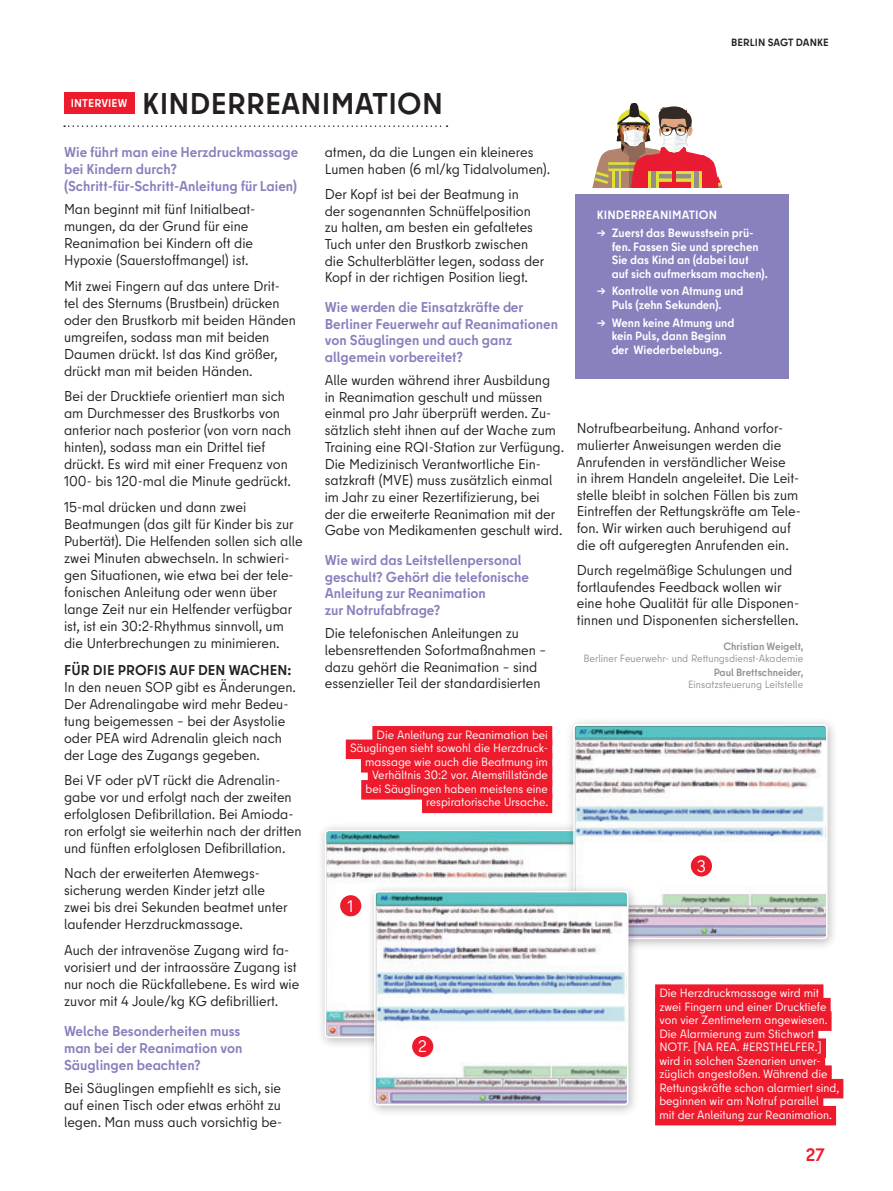
<style>
.page{position:relative;width:893px;height:1191px;background:#fff}
.page>*{position:absolute;margin:0;border:0;box-sizing:border-box;transform-origin:0 0}
.HEAD_20pt{font:700 30px "Berlin Type";letter-spacing:.01em;color:#231f20}
.t1{font:700 18px "Berlin Type";color:#ee1b2d}
.t2{font:16.65px "Berlin Type";color:#fff}
.Fließtext_Flattersat{font:14.25px/17px "Berlin Type";color:#231f20}
.Zwischenhead_lila{font:700 14.25px/16.6px "Berlin Type";color:#8781bd}
.BU_hinterlegt_rot{font:12px "Berlin Type";color:#fff}
.Info_Text2{font:700 12px/13.5px "Berlin Type";color:#fff;text-align:center}
.Dachzeile{font:700 11.4px "Berlin Type";letter-spacing:.01em;color:#fff}
.Autor_In{font:10.5px/12.1px "Berlin Type";color:#939598;text-align:right}
.t3{font:700 10.5px "Berlin Type";letter-spacing:.01em;color:#231f20}
.s1{font-weight:700}
</style>
<div class="page">
<svg style="left:592px;top:103px;width:131px;height:85px"></svg>
<div style="left:64px;top:92px;width:71px;height:22px;background:#ee1b2d"></div>
<div style="left:317px;top:822px;width:273px;height:227px;background:#f4f4f4"></div>
<img style="left:328px;top:832px;width:237px;height:203px">
<div style="left:325px;top:829px;width:254px;height:209px;border:2px solid #fff;border-radius:3px"></div>
<div style="left:565px;top:716px;width:274px;height:234px;background:#231f20;opacity:.3"></div>
<img style="left:576px;top:727px;width:248px;height:209px">
<div style="left:573px;top:724px;width:254px;height:215px;border:2px solid #fff;border-radius:3px"></div>
<div style="left:366px;top:883px;width:273px;height:233px;background:#231f20;opacity:.3"></div>
<img style="left:377px;top:894px;width:248px;height:208px">
<div style="left:374px;top:891px;width:254px;height:214px;border:2px solid #fff;border-radius:3px"></div>
<div style="left:372px;top:726px;width:180px;height:19px;background:#ee1b2d"></div>
<div style="left:346px;top:739px;width:206px;height:20px;background:#ee1b2d"></div>
<div style="left:361px;top:753px;width:191px;height:19px;background:#ee1b2d"></div>
<div style="left:368px;top:766px;width:184px;height:20px;background:#ee1b2d"></div>
<div style="left:361px;top:780px;width:191px;height:19px;background:#ee1b2d"></div>
<div style="left:422px;top:793px;width:130px;height:20px;background:#ee1b2d"></div>
<div style="left:655px;top:984px;width:168px;height:20px;background:#ee1b2d"></div>
<div style="left:655px;top:998px;width:176px;height:19px;background:#ee1b2d"></div>
<div style="left:655px;top:1011px;width:177px;height:20px;background:#ee1b2d"></div>
<div style="left:655px;top:1025px;width:163px;height:19px;background:#ee1b2d"></div>
<div style="left:655px;top:1038px;width:171px;height:20px;background:#ee1b2d"></div>
<div style="left:655px;top:1052px;width:170px;height:19px;background:#ee1b2d"></div>
<div style="left:655px;top:1065px;width:177px;height:20px;background:#ee1b2d"></div>
<div style="left:655px;top:1079px;width:188px;height:19px;background:#ee1b2d"></div>
<div style="left:655px;top:1092px;width:168px;height:20px;background:#ee1b2d"></div>
<div style="left:655px;top:1106px;width:181px;height:19px;background:#ee1b2d"></div>
<div style="left:340px;top:895px;width:21px;height:21px;background:#ee1b2d;border-radius:50%"></div>
<div style="left:412px;top:1036px;width:21px;height:21px;background:#ee1b2d;border-radius:50%"></div>
<div style="left:691px;top:855px;width:21px;height:21px;background:#ee1b2d;border-radius:50%"></div>
<svg style="left:64px;top:125px;width:383px;height:2px"></svg>
<div style="left:575px;top:194px;width:214px;height:185px;background:#8781bd"></div>
<p class="t3" style="left:731px;top:35px;width:99px">BERLIN SAGT DANKE</p>
<h1 class="Dachzeile" style="left:71px;top:96px;width:58px">INTERVIEW</h1>
<h2 class="HEAD_20pt" style="left:142px;top:84px;width:302px">KINDERREANIMATION</h2>
<h3 class="Zwischenhead_lila" style="left:64px;top:144px;width:236px">Wie führt man eine Herzdruckmassage bei Kindern durch? (Schritt-für-Schritt-Anleitung für Laien)</h3>
<p class="Fließtext_Flattersat" style="left:64px;top:201px;width:193px">Man beginnt mit fünf Initialbeat&shy;mungen, da der Grund für eine<br>Reanimation bei Kindern oft die<br>Hypoxie (Sauerstoffmangel) ist.</p>
<p class="Fließtext_Flattersat" style="left:64px;top:277px;width:233px">Mit zwei Fingern auf das untere Drit&shy;tel des Sternums (Brustbein) drücken oder den Brustkorb mit beiden Händen umgreifen, sodass man mit beiden Daumen drückt. Ist das Kind größer, drückt man mit beiden Händen.</p>
<p class="Fließtext_Flattersat" style="left:64px;top:388px;width:229px">Bei der Drucktiefe orientiert man sich am Durchmesser des Brustkorbs von anterior nach posterior (von vorn nach hinten), sodass man ein Drittel tief drückt. Es wird mit einer Frequenz von 100- bis 120-mal die Minute gedrückt.</p>
<p class="Fließtext_Flattersat" style="left:64px;top:498px;width:240px">15-mal drücken und dann zwei Beatmungen (das gilt für Kinder bis zur Pubertät). Die Helfenden sollen sich alle zwei Minuten abwechseln. In schwieri&shy;gen Situationen, wie etwa bei der tele&shy;fonischen Anleitung oder wenn über lange Zeit nur ein Helfender verfügbar ist, ist ein 30:2-Rhythmus sinnvoll, um die Unterbrechungen zu minimieren.</p>
<p class="Fließtext_Flattersat" style="left:64px;top:661px;width:233px"><span class="s1">FÜR DIE PROFIS AUF DEN WACHEN:<br></span>In den neuen SOP gibt es Änderungen.<br>Der Adrenalingabe wird mehr Bedeu&shy;tung beigemessen – bei der Asystolie oder PEA wird Adrenalin gleich nach der Lage des Zugangs gegeben.</p>
<p class="Fließtext_Flattersat" style="left:64px;top:771px;width:239px">Bei VF oder pVT rückt die Adrenalin&shy;gabe vor und erfolgt nach der zweiten erfolglosen Defibrillation. Bei Amioda&shy;ron erfolgt sie weiterhin nach der dritten und fünften erfolglosen Defibrillation.</p>
<p class="Fließtext_Flattersat" style="left:64px;top:865px;width:225px">Nach der erweiterten Atemwegs&shy;sicherung werden Kinder jetzt alle zwei bis drei Sekunden beatmet unter laufender Herzdruckmassage.</p>
<p class="Fließtext_Flattersat" style="left:64px;top:941px;width:237px">Auch der intravenöse Zugang wird fa&shy;vorisiert und der intraossäre Zugang ist nur noch die Rückfallebene. Es wird wie zuvor mit 4 Joule/kg KG defibrilliert.</p>
<h3 class="Zwischenhead_lila" style="left:64px;top:1022px;width:180px">Welche Besonderheiten muss man bei der Reanimation von<br>Säuglingen beachten?</h3>
<p class="Fließtext_Flattersat" style="left:64px;top:1079px;width:220px;text-align:justify">Bei Säuglingen empfiehlt es sich, sie auf einen Tisch oder etwas erhöht zu legen. Man muss auch vorsichtig be-</p>
<p class="Fließtext_Flattersat" style="left:325px;top:144px;width:227px">atmen, da die Lungen ein kleineres<br>Lumen haben (6 ml/kg Tidalvolumen).</p>
<p class="Fließtext_Flattersat" style="left:325px;top:186px;width:221px">Der Kopf ist bei der Beatmung in<br>der sogenannten Schnüffelposition zu halten, am besten ein gefaltetes Tuch unter den Brustkorb zwischen die Schulterblätter legen, sodass der Kopf in der richtigen Position liegt.</p>
<h3 class="Zwischenhead_lila" style="left:325px;top:299px;width:235px">Wie werden die Einsatzkräfte der<br>Berliner Feuerwehr auf Reanimationen von Säuglingen und auch ganz allgemein vorbereitet?</h3>
<p class="Fließtext_Flattersat" style="left:325px;top:372px;width:241px">Alle wurden während ihrer Ausbildung<br>in Reanimation geschult und müssen einmal pro Jahr überprüft werden. Zu&shy;sätzlich steht ihnen auf der Wache zum Training eine RQI-Station zur Verfügung.<br>Die Medizinisch Verantwortliche Ein&shy;satzkraft (MVE) muss zusätzlich einmal im Jahr zu einer Rezertifizierung, bei<br>der die erweiterte Reanimation mit der Gabe von Medikamenten geschult wird.</p>
<h3 class="Zwischenhead_lila" style="left:325px;top:551px;width:206px">Wie wird das Leitstellenpersonal geschult? Gehört die telefonische<br>Anleitung zur Reanimation<br>zur Notrufabfrage?</h3>
<p class="Fließtext_Flattersat" style="left:325px;top:625px;width:223px">Die telefonischen Anleitungen zu lebensrettenden Sofortmaßnahmen – dazu gehört die Reanimation – sind essenzieller Teil der standardisierten</p>
<p class="BU_hinterlegt_rot" style="left:377px;top:727px;width:173px">Die Anleitung zur Reanimation bei</p>
<p class="BU_hinterlegt_rot" style="left:350px;top:740px;width:199px">Säuglingen sieht sowohl die Herzdruck-</p>
<p class="BU_hinterlegt_rot" style="left:365px;top:754px;width:184px">massage wie auch die Beatmung im</p>
<p class="BU_hinterlegt_rot" style="left:372px;top:767px;width:177px">Verhältnis 30:2 vor. Atemstillstände</p>
<p class="BU_hinterlegt_rot" style="left:365px;top:781px;width:184px">bei Säuglingen haben meistens eine</p>
<p class="BU_hinterlegt_rot" style="left:426px;top:794px;width:124px">respiratorische Ursache.</p>
<p class="t2" style="left:347px;top:895px;width:7px">1</p>
<p class="t2" style="left:418px;top:1036px;width:10px">2</p>
<p class="Info_Text2" style="left:597px;top:208px;width:122px">KINDERREANIMATION</p>
<p class="Info_Text2" style="left:612px;top:226px;width:158px;text-align:left;text-indent:-15px">→ Zuerst das Bewusstsein prü&shy;fen. Fassen Sie und sprechen<br>Sie das Kind an (dabei laut auf sich aufmerksam machen).</p>
<p class="Info_Text2" style="left:597px;top:285px;width:148px">→ Kontrolle von Atmung und<br>Puls (zehn Sekunden).</p>
<p class="Info_Text2" style="left:597px;top:316px;width:139px">→ Wenn keine Atmung und kein Puls, dann Beginn<br>der Wiederbelebung.</p>
<p class="Fließtext_Flattersat" style="left:577px;top:420px;width:225px">Notrufbearbeitung. Anhand vorfor&shy;mulierter Anweisungen werden die Anrufenden in verständlicher Weise<br>in ihrem Handeln angeleitet. Die Leit&shy;stelle bleibt in solchen Fällen bis zum Eintreffen der Rettungskräfte am Tele&shy;fon. Wir wirken auch beruhigend auf die oft aufgeregten Anrufenden ein.</p>
<p class="Fließtext_Flattersat" style="left:577px;top:561px;width:224px">Durch regelmäßige Schulungen und fortlaufendes Feedback wollen wir eine hohe Qualität für alle Disponen&shy;tinnen und Disponenten sicherstellen.</p>
<p class="Autor_In" style="left:583px;top:640px;width:222px"><span class="s1">Christian Weigelt,<br></span>Berliner Feuerwehr- und Rettungsdienst-Akademie</p>
<p class="Autor_In" style="left:688px;top:666px;width:117px"><span class="s1">Paul Brettschneider,<br></span>Einsatzsteuerung Leitstelle</p>
<p class="t2" style="left:697px;top:855px;width:11px">3</p>
<p class="BU_hinterlegt_rot" style="left:659px;top:985px;width:161px">Die Herzdruckmassage wird mit</p>
<p class="BU_hinterlegt_rot" style="left:659px;top:999px;width:169px">zwei Fingern und einer Drucktiefe</p>
<p class="BU_hinterlegt_rot" style="left:659px;top:1012px;width:170px">von vier Zentimetern angewiesen.</p>
<p class="BU_hinterlegt_rot" style="left:659px;top:1026px;width:156px">Die Alarmierung zum Stichwort</p>
<p class="BU_hinterlegt_rot" style="left:659px;top:1039px;width:164px">NOTF. [NA REA. #ERSTHELFER.]</p>
<p class="BU_hinterlegt_rot" style="left:659px;top:1053px;width:163px">wird in solchen Szenarien unver-</p>
<p class="BU_hinterlegt_rot" style="left:659px;top:1066px;width:170px">züglich angestoßen. Während die</p>
<p class="BU_hinterlegt_rot" style="left:659px;top:1080px;width:182px">Rettungskräfte schon alarmiert sind,</p>
<p class="BU_hinterlegt_rot" style="left:659px;top:1093px;width:161px">beginnen wir am Notruf parallel</p>
<p class="BU_hinterlegt_rot" style="left:659px;top:1107px;width:174px">mit der Anleitung zur Reanimation.</p>
<p class="t1" style="left:806px;top:1143px;width:20px">27</p>
</div>
